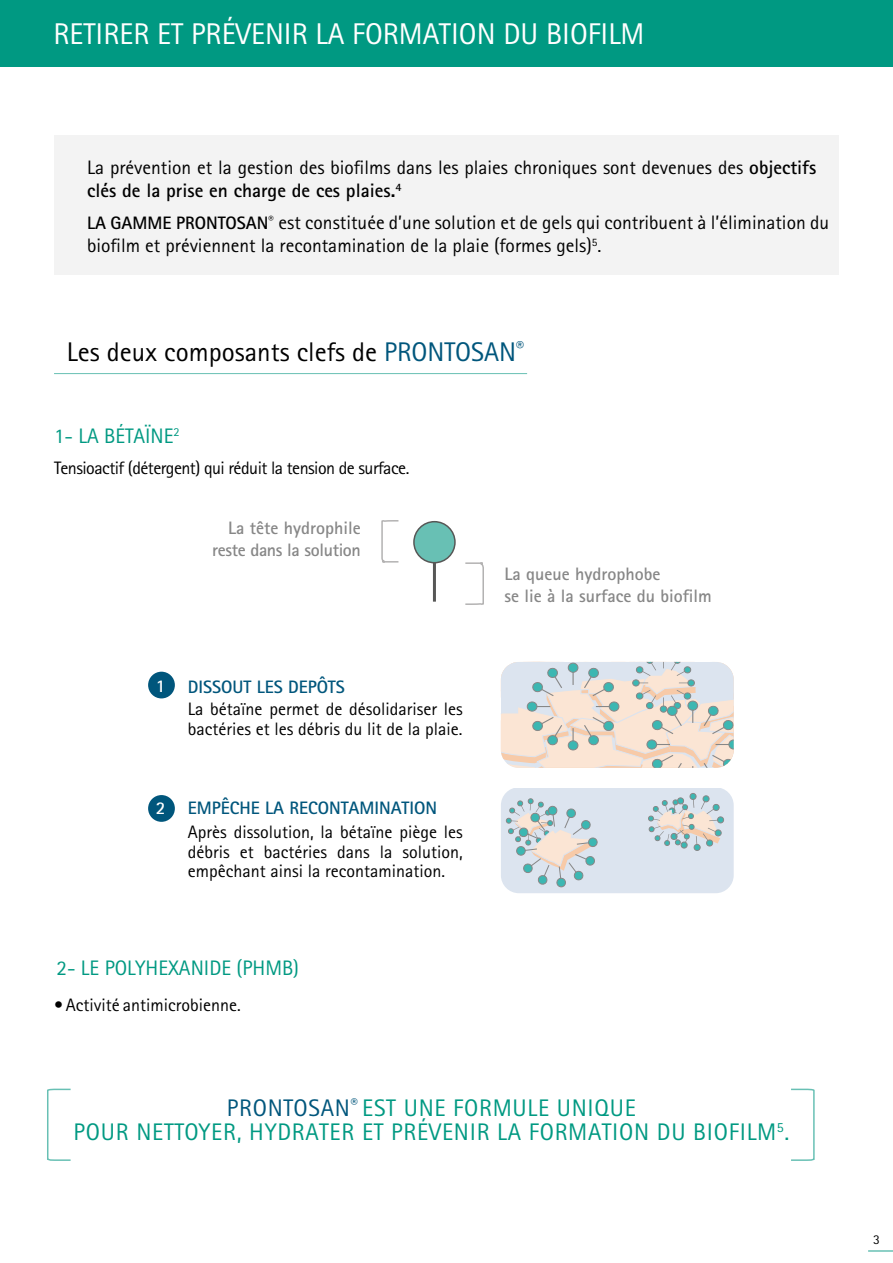
<style>
.page{position:relative;width:893px;height:1263px;background:#fff}
.page>*{position:absolute;margin:0;border:0;box-sizing:border-box;transform-origin:0 0}
.t1{font:30px "Rotis Sans Serif Pro";color:#fff}
.t2{font:27px "Rotis Sans Serif Pro";color:#000}
.t3{font:24px/24px "Rotis Sans Serif Pro";letter-spacing:.03em;color:#009982;text-align:center}
.t4{font:21px "Rotis Sans Serif Pro";color:#009982}
.t5{font:19.5px/23.4px "Rotis Sans Serif Pro";color:#000}
.t6{font:18px/19.5px "Rotis Sans Serif Pro";color:#000}
.t7{font:18px "Rotis Sans Serif Pro";letter-spacing:-.03em;color:#000}
.t8{font:700 18px/21.6px "Rotis Sans Serif Pro";color:#878787}
.t9{font:700 18px "Rotis Sans Serif Pro";color:#00567c}
.t10{font:700 18px/21.6px "Rotis Sans Serif Pro";letter-spacing:-.02em;color:#878787;text-align:right}
.t11{font:700 18px "Rotis Sans Serif Pro";color:#fff}
.t12{font:13.5px "Rotis Sans Serif Pro";color:#000}
.s1{font-weight:700}
.s2{font-weight:700;font-size:18px}
.s3{color:#00567c}
</style>
<div class="page">
<div style="left:54px;top:135px;width:785px;height:139px;background:#f3f3f3"></div>
<div style="left:0;top:0;width:893px;height:66px;background:#009982"></div>
<hr style="left:54px;top:373px;width:473px;height:1px;background:#68c0b4">
<div style="left:414px;top:522px;width:41px;height:41px;background:#68c0b4;border-radius:50%"></div>
<div style="left:413px;top:521px;width:43px;height:42px;border:2px solid #575756;border-radius:50%"></div>
<hr style="left:433px;top:563px;width:3px;height:39px;background:#575756">
<svg style="left:381px;top:520px;width:18px;height:43px"></svg>
<svg style="left:465px;top:562px;width:19px;height:43px"></svg>
<svg style="left:501px;top:788px;width:233px;height:105px;background:#d4dde3"></svg>
<div style="left:548px;top:806px;width:9px;height:9px;background:#3cb7b2;border-radius:50%"></div>
<div style="left:548px;top:806px;width:9px;height:9px;border:1px solid #878787;border-radius:50%"></div>
<svg style="left:501px;top:662px;width:233px;height:106px;background:#e1dcd4"></svg>
<div style="left:148px;top:672px;width:27px;height:26px;background:#00567c;border-radius:50%"></div>
<div style="left:148px;top:795px;width:27px;height:27px;background:#00567c;border-radius:50%"></div>
<hr style="left:868px;top:1250px;width:25px;height:2px;background:#68c0b4">
<svg style="left:47px;top:1088px;width:24px;height:73px"></svg>
<svg style="left:791px;top:1088px;width:24px;height:73px"></svg>
<h1 class="t1" style="left:53px;top:16px;width:593px">RETIRER ET PRÉVENIR LA FORMATION DU BIOFILM</h1>
<p class="t5" style="left:87px;top:155px;width:731px">La prévention et la gestion des biofilms dans les plaies chroniques sont devenues des <span class="s1">objectifs clés de la prise en charge de ces plaies.</span><sup>4</sup></p>
<p class="t5" style="left:87px;top:211px;width:743px"><span class="s2">LA GAMME PRONTOSAN</span><sup>®</sup> est constituée d’une solution et de gels qui contribuent à l’élimination du biofilm et préviennent la recontamination de la plaie (formes gels)<sup>5</sup>.</p>
<h2 class="t2" style="left:67px;top:335px;width:459px">Les deux composants clefs de <span class="s3">PRONTOSAN</span><sup>®</sup></h2>
<p class="t4" style="left:54px;top:423px;width:127px">1- LA BÉTAÏNE<sup>2</sup></p>
<p class="t7" style="left:54px;top:457px;width:357px">Tensioactif (détergent) qui réduit la tension de surface.</p>
<p class="t10" style="left:212px;top:517px;width:150px">La tête hydrophile reste dans la solution</p>
<p class="t11" style="left:156px;top:674px;width:11px">1</p>
<p class="t9" style="left:188px;top:675px;width:158px">DISSOUT LES DEPÔTS</p>
<p class="t6" style="left:188px;top:699px;width:276px">La bétaïne permet de désolidariser les bactéries et les débris du lit de la plaie.</p>
<p class="t11" style="left:156px;top:796px;width:11px">2</p>
<p class="t9" style="left:188px;top:797px;width:251px">EMPÊCHE LA RECONTAMINATION</p>
<p class="t6" style="left:188px;top:822px;width:276px;text-align:justify">Après dissolution, la bétaïne piège les débris et bactéries dans la solution, empêchant ainsi la recontamination.</p>
<p class="t4" style="left:57px;top:956px;width:244px">2- LE POLYHEXANIDE (PHMB)</p>
<p class="t6" style="left:54px;top:995px;width:188px">• Activité antimicrobienne.</p>
<p class="t8" style="left:504px;top:563px;width:209px">La queue hydrophobe<br>se lie à la surface du biofilm</p>
<p class="t3" style="left:74px;top:1096px;width:717px"><span class="s3">PRONTOSAN</span><sup>®</sup> EST UNE FORMULE UNIQUE<br>POUR NETTOYER, HYDRATER ET PRÉVENIR LA FORMATION DU BIOFILM<sup>5</sup>.</p>
<p class="t12" style="left:873px;top:1231px;width:8px">3</p>
</div>
